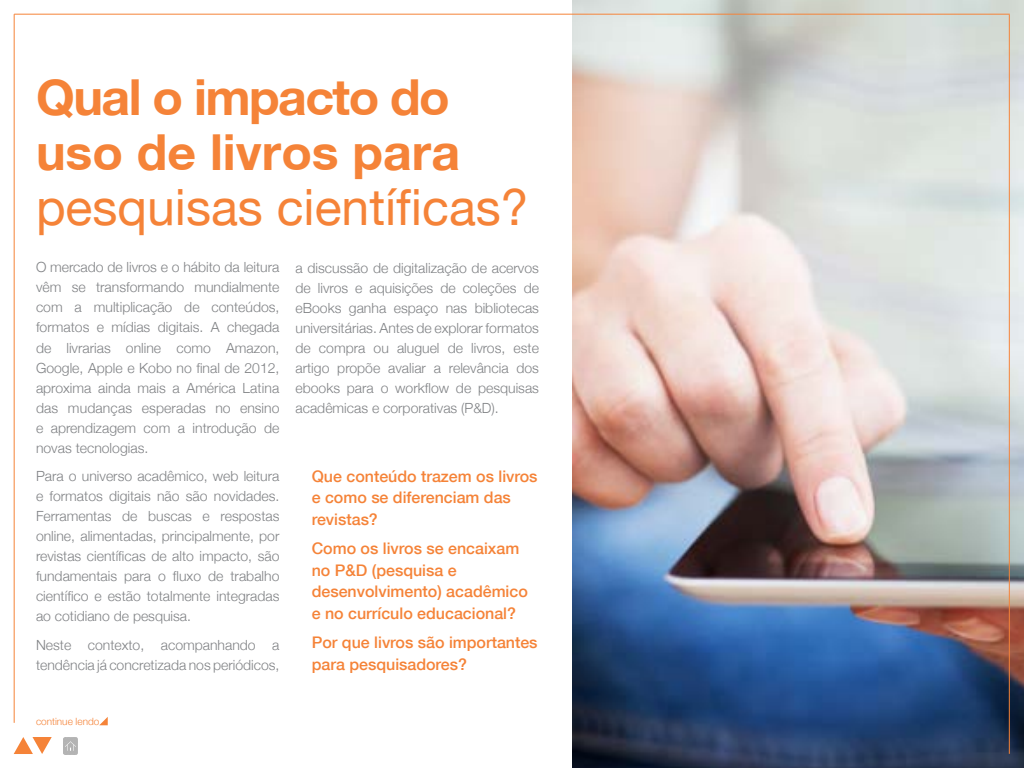
<style>
.page{position:relative;width:1024px;height:768px;background:#fff}
.page>*{position:absolute;margin:0;border:0;box-sizing:border-box;transform-origin:0 0}
.t1{font:700 50px/55px "Helvetica Neue FC";color:#f58338}
.t2{font:50px "Helvetica Neue";color:#f58338}
.t3{font:500 16px/21.5px "Helvetica Neue";color:#f58338}
.t4{font:300 14px/20px "Helvetica Neue";color:#808285;text-align:justify}
.t5{font:300 10px "Helvetica Neue";color:#f58338}
</style>
<div class="page">
<img style="left:572px;top:0;width:452px;height:768px">
<svg style="left:99px;top:717px;width:9px;height:8px"></svg>
<hr style="left:14px;top:14px;width:1px;height:709px;background:#f58338">
<hr style="left:14px;top:14px;width:996px;height:1px;background:#f58338">
<hr style="left:1009px;top:15px;width:1px;height:739px;background:#f58338">
<svg style="left:14px;top:737px;width:38px;height:17px"></svg>
<img style="left:63px;top:737px;width:14px;height:17px">
<h1 class="t1" style="left:36px;top:69px;width:426px">Qual o impacto do uso de livros para</h1>
<h1 class="t2" style="left:36px;top:165px;width:494px">pesquisas científicas?</h1>
<p class="t4" style="left:36px;top:257px;width:245px">O mercado de livros e o hábito da leitura vêm se transformando mundialmente com a multiplicação de conteúdos, formatos e mídias digitais. A chegada de livrarias online como Amazon, Google, Apple e Kobo no final de 2012, aproxima ainda mais a América Latina das mudanças esperadas no ensino e aprendizagem com a introdução de novas tecnologias.</p>
<p class="t4" style="left:36px;top:465px;width:245px">Para o universo acadêmico, web leitura e formatos digitais não são novidades.<br>Ferramentas de buscas e respostas online, alimentadas, principalmente, por revistas científicas de alto impacto, são fundamentais para o fluxo de trabalho científico e estão totalmente integradas ao cotidiano de pesquisa.</p>
<p class="t4" style="left:36px;top:634px;width:245px">Neste contexto, acompanhando a tendência já concretizada nos periódicos,</p>
<p class="t4" style="left:296px;top:257px;width:245px">a discussão de digitalização de acervos de livros e aquisições de coleções de eBooks ganha espaço nas bibliotecas universitárias. Antes de explorar formatos de compra ou aluguel de livros, este artigo propõe avaliar a relevância dos ebooks para o workflow de pesquisas acadêmicas e corporativas (P&amp;D).</p>
<p class="t3" style="left:312px;top:465px;width:227px">Que conteúdo trazem os livros e como se diferenciam das revistas?</p>
<p class="t3" style="left:312px;top:537px;width:218px">Como os livros se encaixam no P&amp;D (pesquisa e desenvolvimento) acadêmico e no currículo educacional?</p>
<p class="t3" style="left:312px;top:631px;width:227px">Por que livros são importantes para pesquisadores?</p>
<p class="t5" style="left:36px;top:714px;width:65px">continue lendo</p>
</div>
